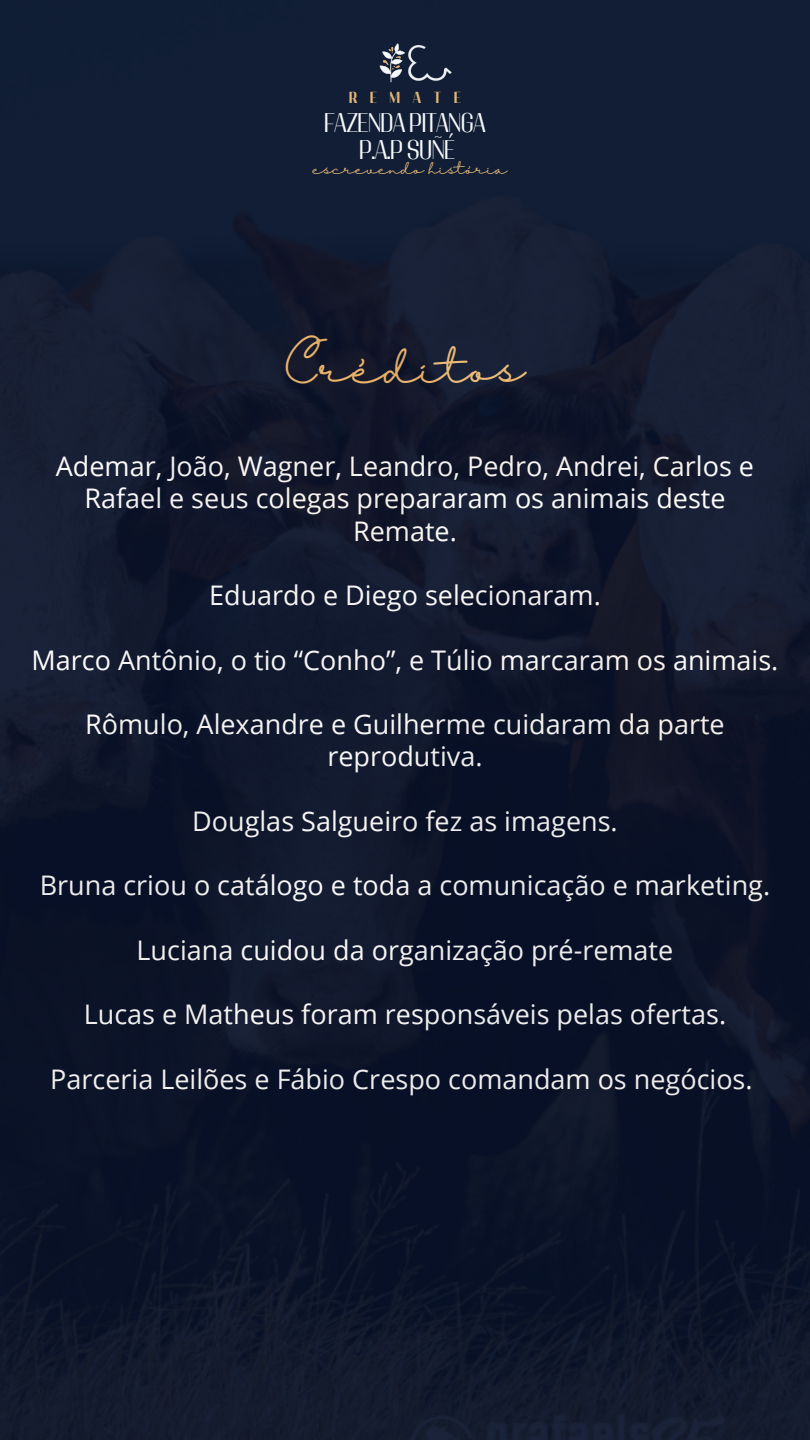
<style>
.page{position:relative;width:810px;height:1440px;background:#fff}
.page>*{position:absolute;margin:0;border:0;box-sizing:border-box;transform-origin:0 0}
.t1{font:40px "Halimun";color:#edb86f}
.t2{font:27px/32.2px "Open Sans";color:#fff;text-align:center}
.t3{font:27px/27px "Adirek HC 400";letter-spacing:-.02em;color:#fff;text-align:center}
.t4{font:16px "Adirek HC 700";letter-spacing:.8em;color:#edb86f}
.t5{font:14px "Halimun";color:#edb86f}
</style>
<div class="page">
<img style="left:0;top:0;width:810px;height:1440px">
<p class="t4" style="left:349px;top:88px;width:113px">REMATE</p>
<p class="t3" style="left:324px;top:109px;width:163px">FAZENDA PITANGA<br>P.A.P SUÑÉ</p>
<h4 class="t5" style="left:313px;top:161px;width:196px">escrevendo história</h4>
<h2 class="t1" style="left:285px;top:346px;width:242px">Créditos</h2>
<p class="t2" style="left:56px;top:450px;width:700px">Ademar, João, Wagner, Leandro, Pedro, Andrei, Carlos e<br>Rafael e seus colegas prepararam os animais deste<br>Remate.</p>
<h1 class="t2" style="left:209px;top:579px;width:393px">Eduardo e Diego selecionaram.</h1>
<h3 class="t2" style="left:32px;top:643px;width:748px">Marco Antônio, o tio “Conho”, e Túlio marcaram os animais.</h3>
<h3 class="t2" style="left:85px;top:708px;width:641px">Rômulo, Alexandre e Guilherme cuidaram da parte reprodutiva.</h3>
<h3 class="t2" style="left:192px;top:804px;width:427px">Douglas Salgueiro fez as imagens.</h3>
<h3 class="t2" style="left:40px;top:869px;width:732px">Bruna criou o catálogo e toda a comunicação e marketing.</h3>
<h3 class="t2" style="left:137px;top:933px;width:538px">Luciana cuidou da organização pré-remate</h3>
<h3 class="t2" style="left:84px;top:998px;width:644px">Lucas e Matheus foram responsáveis pelas ofertas.</h3>
<h3 class="t2" style="left:50px;top:1062px;width:704px">Parceria Leilões e Fábio Crespo comandam os negócios.</h3>
</div>
